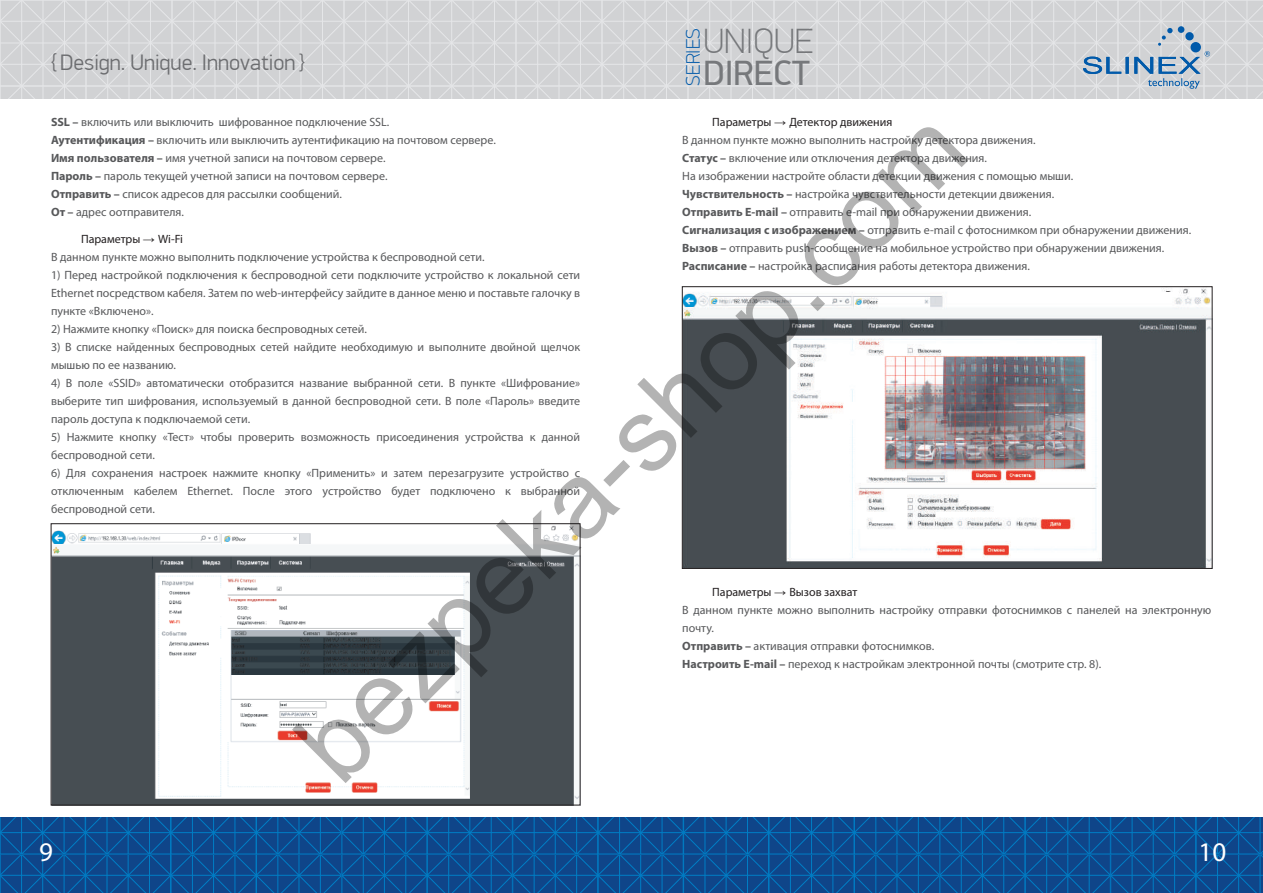
<style>
.page{position:relative;width:1263px;height:893px;background:#fff}
.page>*{position:absolute;margin:0;border:0;box-sizing:border-box;transform-origin:0 0}
.t1{font:105.75px "Arial";color:rgb(0 0 0/.3)}
.t2{font:100 35.25px "PF Din Display Pro";color:#76787b}
.t3{font:35.25px "PF Din Display Pro";color:#76787b}
.t4{font:27px "Myriad Pro";color:#fff}
.t5{font:300 22.5px "PF Din Display Pro";color:#6c6d70}
.t6{font:100 19.65px "PF Din Display Pro";color:#015aaa}
.t7{font:12px/18px "Myriad Pro";color:#57585a}
.s1{font-weight:700}
.s2{color:#231f20}
.s3{font-family:"Arial";color:#231f20}
</style>
<div class="page">
<svg style="left:0;top:818px;width:1263px;height:75px;background:#0c4d91"></svg>
<svg style="left:0;top:0;width:1263px;height:98px;background:#d4d5d7"></svg>
<div style="left:1178px;top:26px;width:6px;height:7px;background:#015aaa;border-radius:50%"></div>
<svg style="left:1083px;top:28px;width:127px;height:61px;background:#b6c3d0"></svg>
<img style="left:53px;top:525px;width:525px;height:278px">
<div style="left:51px;top:523px;width:529px;height:282px;border:1px solid #231f20"></div>
<img style="left:684px;top:288px;width:526px;height:279px">
<div style="left:682px;top:286px;width:530px;height:283px;border:1px solid #231f20"></div>
<h3 class="t5" style="left:51px;top:49px;width:255px">{ Design. Unique. Innovation }</h3>
<h3 class="t6" style="left:682px;top:86px;width:59px;rotate:-90deg">SERIES</h3>
<h2 class="t2" style="left:703px;top:21px;width:112px">UNIQUE</h2>
<h2 class="t3" style="left:703px;top:52px;width:108px">DIRECT</h2>
<p class="t7" style="left:51px;top:112px;width:446px"><span class="s1">SSL –</span> включить или выключить шифрованное подключение SSL.<br><span class="s1">Аутентификация –</span> включить или выключить аутентификацию на почтовом сервере.<br><span class="s1">Имя пользователя –</span> имя учетной записи на почтовом сервере.<br><span class="s1">Пароль –</span> пароль текущей учетной записи на почтовом сервере.<br><span class="s1">Отправить –</span> список адресов для рассылки сообщений.<br><span class="s1">От –</span> адрес оотправителя.</p>
<p class="t7" style="left:51px;top:229px;width:435px;text-indent:30px"><span class="s2">Параметры</span> <span class="s3">→</span> <span class="s2">Wi-Fi<br></span>В данном пункте можно выполнить подключение устройства к беспроводной сети.</p>
<p class="t7" style="left:51px;top:265px;width:531px;text-align:justify">1) Перед настройкой подключения к беспроводной сети подключите устройство к локальной сети Ethernet посредством кабеля. Затем по web-интерфейсу зайдите в данное меню и поставьте галочку в пункте «Включено».</p>
<p class="t7" style="left:51px;top:319px;width:317px">2) Нажмите кнопку «Поиск» для поиска беспроводных сетей.</p>
<p class="t7" style="left:51px;top:337px;width:531px">3) В списке найденных беспроводных сетей найдите необходимую и выполните двойной щелчок мышью по ее названию.</p>
<p class="t7" style="left:51px;top:373px;width:531px;text-align:justify">4) В поле «SSID» автоматически отобразится название выбранной сети. В пункте «Шифрование» выберите тип шифрования, используемый в данной беспроводной сети. В поле «Пароль» введите пароль доступа к подключаемой сети.</p>
<p class="t7" style="left:51px;top:427px;width:531px">5) Нажмите кнопку «Тест» чтобы проверить возможность присоединения устройства к данной беспроводной сети.</p>
<p class="t7" style="left:51px;top:463px;width:531px;text-align:justify">6) Для сохранения настроек нажмите кнопку «Применить» и затем перезагрузите устройство с отключенным кабелем Ethernet. После этого устройство будет подключено к выбранной беспроводной сети.</p>
<p class="t7" style="left:682px;top:112px;width:510px;text-indent:30px"><span class="s2">Параметры</span> <span class="s3">→</span> <span class="s2">Детектор движения<br></span>В данном пункте можно выполнить настройку детектора движения.<br><span class="s1">Статус –</span> включение или отключения детектора движения.<br>На изображении настройте области детекции движения с помощью мыши.<br><span class="s1">Чувствительность –</span> настройка чувствительности детекции движения.<br><span class="s1">Отправить E-mail –</span> отправить e-mail при обнаружении движения.<br><span class="s1">Сигнализация с изображением –</span> отправить e-mail с фотоснимком при обнаружении движения.<br><span class="s1">Вызов –</span> отправить push-сообщение на мобильное устройство при обнаружении движения.<br><span class="s1">Расписание –</span> настройка расписания работы детектора движения.</p>
<h1 class="t1" style="left:265px;top:713px;width:895px;rotate:-45deg">bezpeka-shop.com</h1>
<p class="t7" style="left:682px;top:582px;width:531px;text-indent:30px"><span class="s2">Параметры</span> <span class="s3">→</span> <span class="s2">Вызов захват<br></span>В данном пункте можно выполнить настройку отправки фотоснимков с панелей на электронную почту.<br><span class="s1">Отправить –</span> активация отправки фотоснимков.<br><span class="s1">Настроить E-mail –</span> переход к настройкам электронной почты (смотрите стр. 8).</p>
<h3 class="t4" style="left:39px;top:835px;width:15px">9</h3>
<h3 class="t4" style="left:1198px;top:835px;width:29px">10</h3>
</div>
